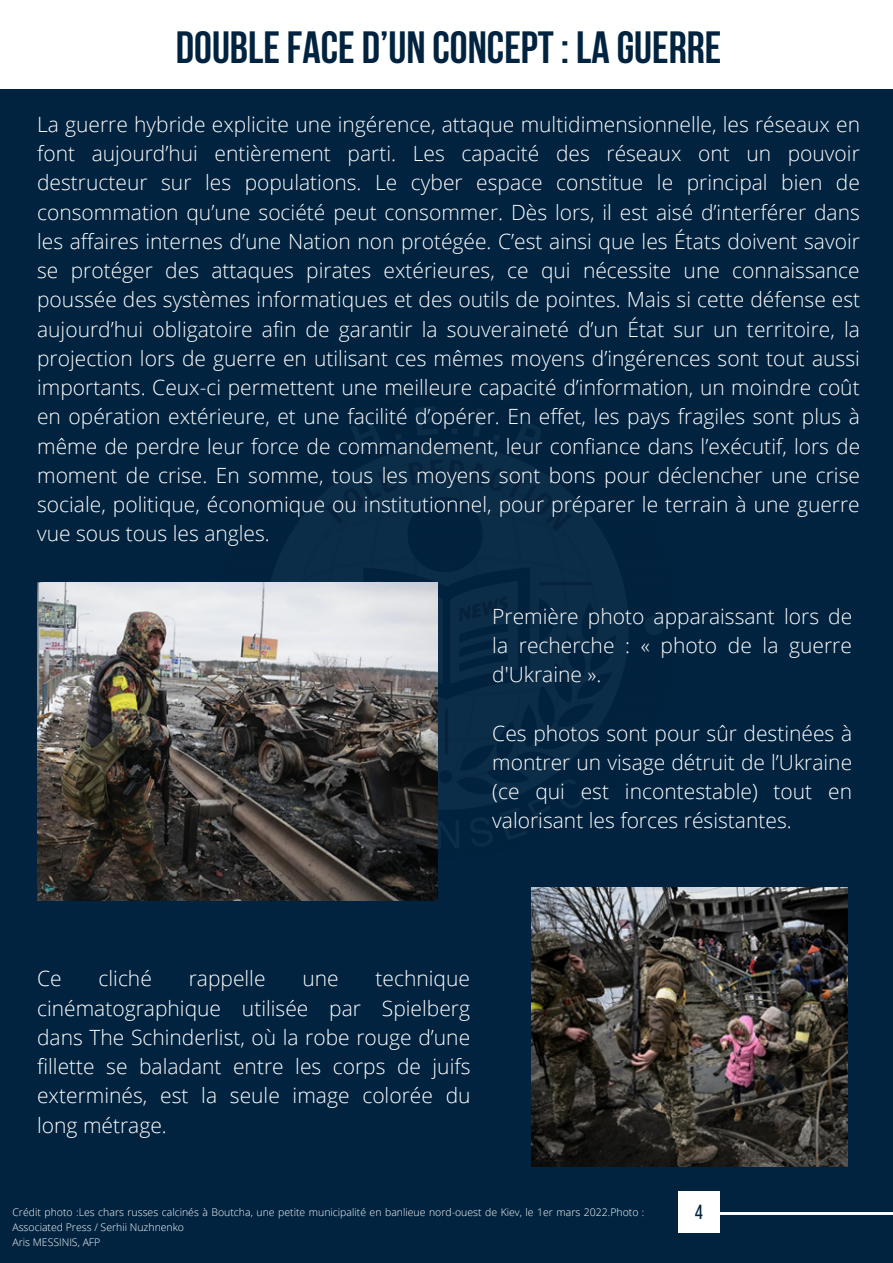
<style>
.page{position:relative;width:893px;height:1263px;background:#01233f}
.page>*{position:absolute;margin:0;border:0;box-sizing:border-box;transform-origin:0 0}
.t1{font:700 45px "Bebas Neue";color:#01233f}
.t2{font:300 21px/29.2px "Open Sans";color:#fff;text-align:justify}
.t3{font:20.33px "Bebas Neue";color:#01233f}
.t4{font:300 10.5px/14.6px "Open Sans";color:#fff}
</style>
<div class="page">
<div style="left:0;top:0;width:893px;height:88px;background:#fff"></div>
<svg style="left:720px;top:1212px;width:173px;height:3px"></svg>
<div style="left:678px;top:1191px;width:42px;height:42px;background:#fff"></div>
<img style="left:271px;top:407px;width:392px;height:441px">
<img style="left:37px;top:582px;width:401px;height:319px">
<img style="left:531px;top:888px;width:316px;height:279px">
<h1 class="t1" style="left:176px;top:29px;width:547px">DOUBLEFACE D’UN CONCEPT: LA GUERRE</h1>
<p class="t2" style="left:37px;top:109px;width:824px">La guerre hybride explicite une ingérence, attaque multidimensionnelle, les réseaux en font aujourd’hui entièrement parti. Les capacité des réseaux ont un pouvoir destructeur sur les populations. Le cyber espace constitue le principal bien de consommation qu’une société peut consommer. Dès lors, il est aisé d’interférer dans les affaires internes d’une Nation non protégée. C’est ainsi que les États doivent savoir se protéger des attaques pirates extérieures, ce qui nécessite une connaissance poussée des systèmes informatiques et des outils de pointes. Mais si cette défense est aujourd’hui obligatoire afin de garantir la souveraineté d’un État sur un territoire, la projection lors de guerre en utilisant ces mêmes moyens d’ingérences sont tout aussi importants. Ceux-ci permettent une meilleure capacité d’information, un moindre coût en opération extérieure, et une facilité d’opérer. En effet, les pays fragiles sont plus à même de perdre leur force de commandement, leur confiance dans l’exécutif, lors de moment de crise. En somme, tous les moyens sont bons pour déclencher une crise sociale, politique, économique ou institutionnel, pour préparer le terrain à une guerre vue sous tous les angles.</p>
<p class="t2" style="left:492px;top:601px;width:361px">Première photo apparaissant lors de la recherche : « photo de la guerre d'Ukraine ».</p>
<p class="t2" style="left:492px;top:718px;width:361px">Ces photos sont pour sûr destinées à montrer un visage détruit de l’Ukraine (ce qui est incontestable) tout en valorisant les forces résistantes.</p>
<p class="t2" style="left:37px;top:964px;width:26px">Ce</p>
<p class="t2" style="left:99px;top:964px;width:55px">cliché</p>
<p class="t2" style="left:189px;top:964px;width:78px">rappelle</p>
<p class="t2" style="left:302px;top:964px;width:38px">une</p>
<p class="t2" style="left:37px;top:964px;width:435px;text-indent:338px">technique cinématographique utilisée par Spielberg dans The Schinderlist, où la robe rouge d’une fillette se baladant entre les corps de juifs exterminés, est la seule image colorée du long métrage.</p>
<p class="t4" style="left:12px;top:1205px;width:633px">Crédit photo :Les chars russes calcinés à Boutcha, une petite municipalité en banlieue nord-ouest de Kiev, le 1er mars 2022.Photo :<br>Associated Press / Serhii Nuzhnenko<br>Aris MESSINIS, AFP</p>
<p class="t3" style="left:695px;top:1203px;width:10px">4</p>
</div>
